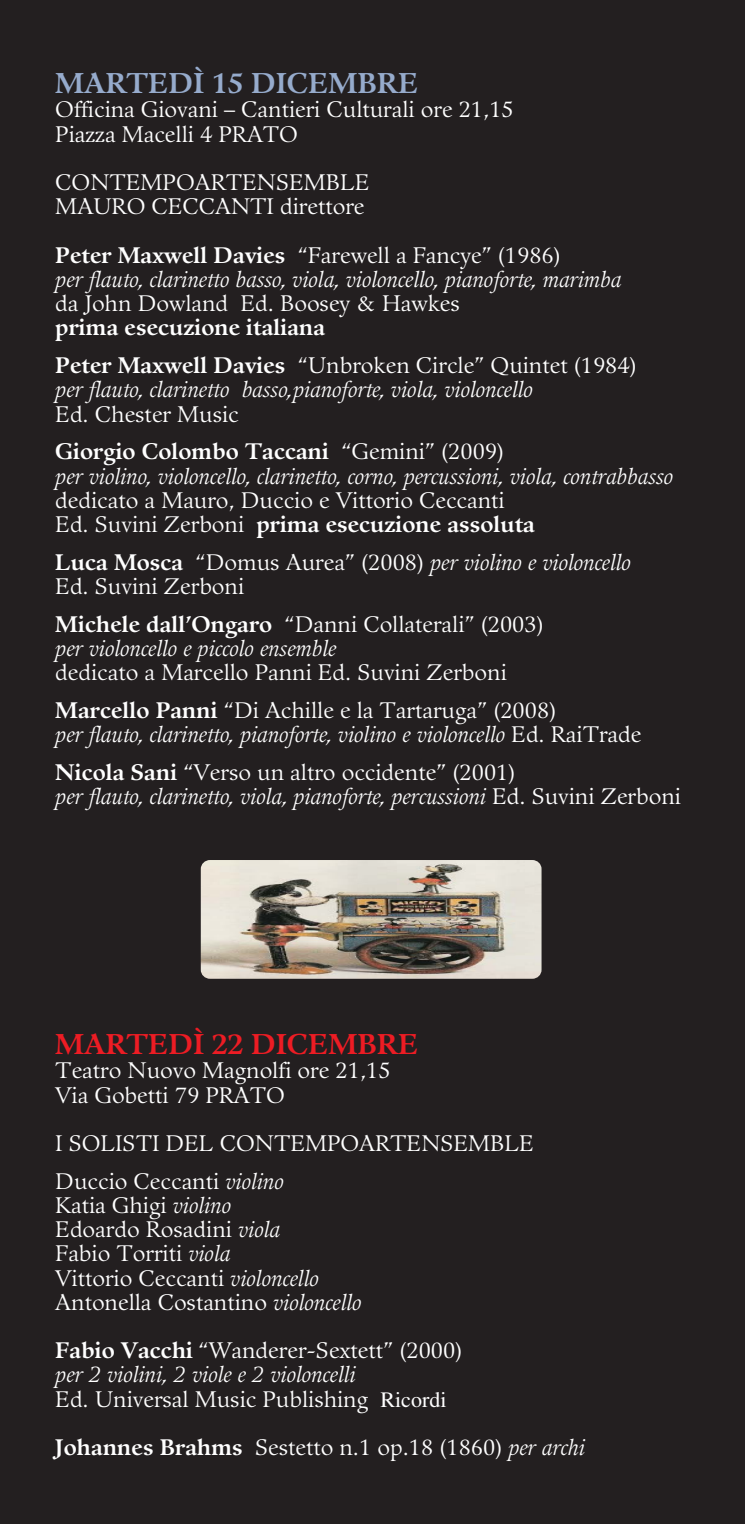
<style>
.page{position:relative;width:745px;height:1524px;background:#fff}
.page>*{position:absolute;margin:0;border:0;box-sizing:border-box;transform-origin:0 0}
.t1{font:700 28px "Guardi";color:#96abcc}
.t2{font:700 28px "Guardi";color:#ed1c24}
.t3{font:22px/24.2px "Guardi";color:#fff}
.t4{font:italic 22px/24.2px "Guardi";color:#fff}
.t5{font:700 22px/37.8px "Guardi";color:#fff}
.s1{font-weight:700;font-style:normal}
.s2{font-style:normal}
.s3{font-weight:400}
.s4{font-weight:700}
.s5{font-style:italic}
.s6{font-family:"Times"}
</style>
<div class="page">
<div style="left:0;top:0;width:744px;height:1524px;background:#231f20"></div>
<img style="left:201px;top:860px;width:339px;height:119px;border-radius:9px">
<p class="t1" style="left:55px;top:72px;width:364px">MARTEDÌ 15 DICEMBRE</p>
<p class="t3" style="left:55px;top:100px;width:459px">Officina Giovani – Cantieri Culturali ore 21,15<br>Piazza Macelli 4 PRATO</p>
<p class="t3" style="left:55px;top:173px;width:315px">CONTEMPOARTENSEMBLE<br>MAURO CECCANTI direttore</p>
<p class="t4" style="left:55px;top:245px;width:567px"><span class="s1">Peter Maxwell Davies</span> <span class="s2">“Farewell a Fancye” (1986)<br></span>per flauto, clarinetto basso, viola, violoncello, pianoforte, marimba</p>
<p class="t3" style="left:55px;top:294px;width:406px">da John Dowland Ed. Boosey &amp; Hawkes</p>
<p class="t5" style="left:55px;top:311px;width:582px">prima esecuzione italiana<br>Peter Maxwell Davies <span class="s3">“Unbroken Circle” Quintet (1984)</span></p>
<p class="t4" style="left:55px;top:380px;width:479px">per flauto, clarinetto basso,pianoforte, viola, violoncello</p>
<p class="t3" style="left:55px;top:397px;width:450px;line-height:37.8px">Ed. Chester Music<br><span class="s4">Giorgio Colombo Taccani</span> “Gemini” (2009)</p>
<p class="t4" style="left:55px;top:466px;width:619px">per violino, violoncello, clarinetto, corno, percussioni, viola, contrabbasso</p>
<p class="t3" style="left:55px;top:490px;width:481px">dedicato a Mauro, Duccio e Vittorio Ceccanti<br>Ed. Suvini Zerboni <span class="s4">prima esecuzione assoluta</span></p>
<p class="t3" style="left:55px;top:552px;width:576px"><span class="s4">Luca Mosca</span> “Domus Aurea” (2008) <span class="s5">per violino e violoncello<br></span>Ed. Suvini Zerboni</p>
<p class="t4" style="left:55px;top:614px;width:489px"><span class="s1">Michele dall’Ongaro</span> <span class="s2">“Danni Collaterali” (2003) </span>per violoncello e piccolo ensemble</p>
<p class="t3" style="left:55px;top:656px;width:502px;line-height:37.8px">dedicato a Marcello Panni Ed. Suvini Zerboni<br><span class="s4">Marcello Panni</span> “Di Achille e la Tartaruga” (2008)</p>
<p class="t4" style="left:55px;top:718px;width:587px;line-height:37.8px">per flauto, clarinetto, pianoforte, violino e violoncello <span class="s2">Ed. RaiTrade<br></span><span class="s1">Nicola Sani</span> <span class="s2">“Verso un altro occidente” (2001)</span></p>
<p class="t4" style="left:55px;top:787px;width:626px">per flauto, clarinetto, viola, pianoforte, percussioni <span class="s2">Ed. Suvini Zerboni</span></p>
<p class="t2" style="left:55px;top:1033px;width:364px">MARTEDÌ 22 DICEMBRE</p>
<p class="t3" style="left:55px;top:1061px;width:336px">Teatro Nuovo Magnolfi ore 21,15<br>Via Gobetti 79 PRATO</p>
<p class="t3" style="left:55px;top:1127px;width:480px;line-height:37.8px">I SOLISTI DEL CONTEMPOARTENSEMBLE<br>Duccio Ceccanti <span class="s5">violino</span></p>
<p class="t3" style="left:55px;top:1195px;width:307px">Katia Ghigi <span class="s5">violino<br></span>Edoardo Rosadini <span class="s5">viola<br></span>Fabio Torriti <span class="s5">viola<br></span>Vittorio Ceccanti <span class="s5">violoncello<br></span>Antonella Costantino <span class="s5">violoncello</span></p>
<p class="t3" style="left:55px;top:1340px;width:408px"><span class="s4">Fabio Vacchi</span> “Wanderer-Sextett” (2000) <span class="s5">per 2 violini, 2 viole e 2 violoncelli<br></span>Ed. Universal Music Publishing <span class="s6">Ricordi</span></p>
<p class="t3" style="left:55px;top:1437px;width:531px"><span class="s4">Johannes Brahms</span> Sestetto n.1 op.18 (1860) <span class="s5">per archi</span></p>
</div>
